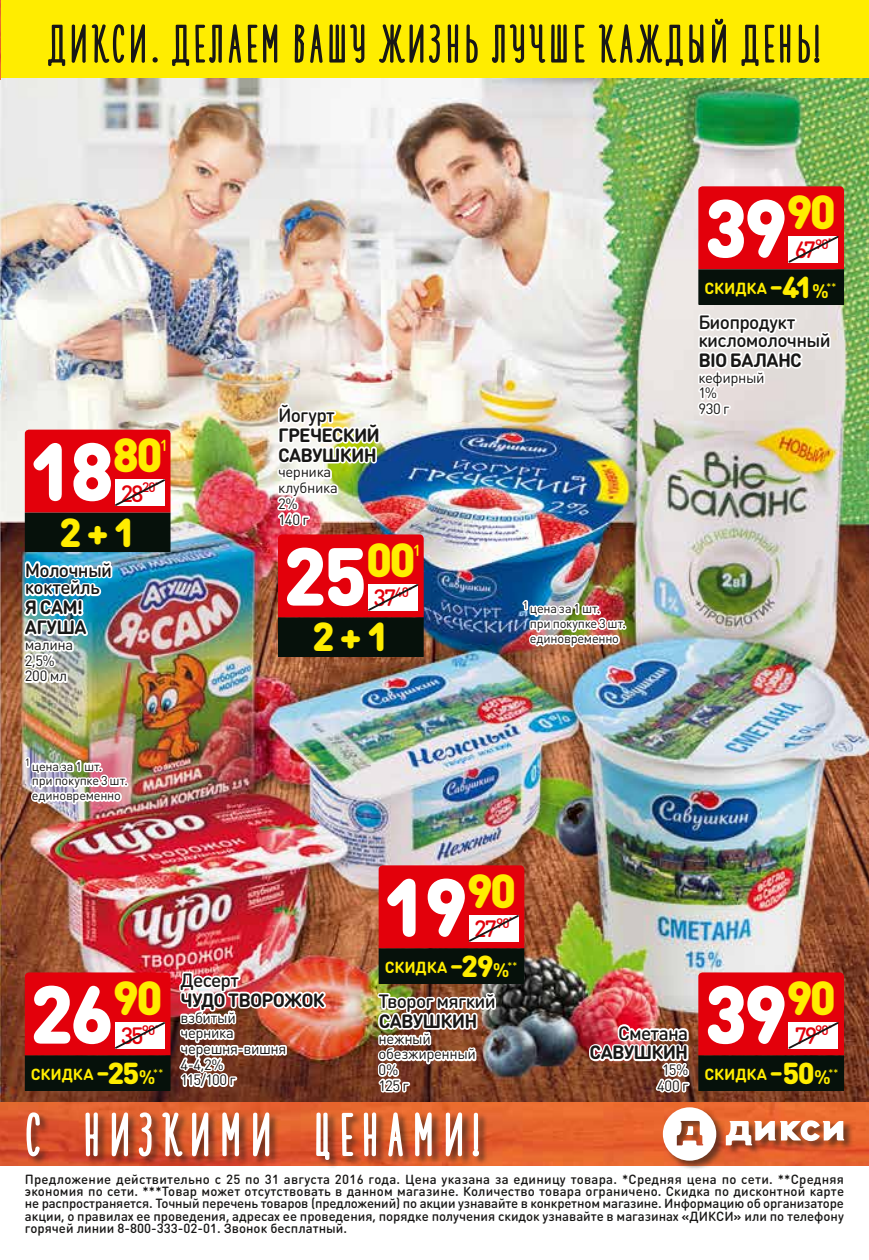
<style>
.page{position:relative;width:869px;height:1260px;background:#fff}
.page>*{position:absolute;margin:0;border:0;box-sizing:border-box;transform-origin:0 0}
.t1{font:900 80.85px "DIN Round Pro";letter-spacing:-.04em;color:#fff}
.t2{font:900 39.9px "DIN Round Pro";color:#ffed00}
.t3{font:500 23.28px "DIN Round Pro";letter-spacing:-.095em;color:#e3000b}
.t4{font:500 19.07px/18px "DIN Round Pro";letter-spacing:-.04em;color:#181716}
.t5{font:700 19.07px/19.9px "DIN Round Pro";letter-spacing:-.04em;color:#181716}
.t6{font:700 15.92px "DIN Round Pro";letter-spacing:-.01em;color:#ffed00}
.t7{font:500 15.92px "DIN Round Pro";color:#ffed00}
.t8{font:14.7px/15.8px "DIN Round Pro";letter-spacing:-.025em;color:#181716}
.t9{font:500 13.12px/12.2px "DIN Round Pro";color:#181716;text-align:justify}
.t10{font:12.6px/14.7px "DIN Round Pro";letter-spacing:-.02em;color:#181716}
.s1{font-size:28.18px}
.s2{font-weight:900;font-size:29.93px}
.s3{font-size:19.43px}
</style>
<div class="page">
<img style="left:0;top:78px;width:868px;height:1024px">
<div style="left:278px;top:618px;width:145px;height:38px;background:#06110b"></div>
<div style="left:278px;top:617px;width:145px;height:40px;border:1px solid #06110b"></div>
<svg style="left:278px;top:534px;width:145px;height:83px;background:#e31b24"></svg>
<div style="left:25px;top:513px;width:145px;height:39px;background:#06110b"></div>
<svg style="left:25px;top:430px;width:145px;height:83px;background:#e31b25"></svg>
<div style="left:698px;top:270px;width:145px;height:34px;background:#06110b"></div>
<div style="left:698px;top:269px;width:145px;height:36px;border:1px solid #06110b"></div>
<svg style="left:698px;top:186px;width:145px;height:83px;background:#e41c25"></svg>
<div style="left:379px;top:949px;width:144px;height:34px;background:#06110b"></div>
<div style="left:378px;top:948px;width:146px;height:36px;border:1px solid #06110b"></div>
<svg style="left:378px;top:865px;width:146px;height:83px;background:#e31b25"></svg>
<div style="left:698px;top:1056px;width:145px;height:34px;background:#06110b"></div>
<div style="left:698px;top:1055px;width:145px;height:36px;border:1px solid #06110b"></div>
<svg style="left:698px;top:972px;width:145px;height:83px;background:#e31b25"></svg>
<img style="left:519px;top:586px;width:108px;height:67px">
<img style="left:21px;top:743px;width:109px;height:67px">
<img style="left:585px;top:1020px;width:107px;height:74px">
<svg style="left:694px;top:311px;width:139px;height:108px"></svg>
<img style="left:20px;top:553px;width:95px;height:135px">
<img style="left:273px;top:400px;width:108px;height:128px">
<img style="left:0;top:1102px;width:868px;height:63px">
<div style="left:26px;top:1112px;width:463px;height:58px;background:#181716;opacity:.57"></div>
<img style="left:25px;top:969px;width:306px;height:201px">
<img style="left:340px;top:741px;width:14px;height:417px">
<img style="left:362px;top:989px;width:136px;height:181px">
<div style="left:662px;top:1107px;width:191px;height:64px;background:#181716;opacity:.57"></div>
<svg style="left:662px;top:1107px;width:181px;height:54px"></svg>
<div style="left:0;top:0;width:868px;height:78px;background:#ffed00"></div>
<svg style="left:47px;top:24px;width:112px;height:67px"></svg>
<svg style="left:171px;top:24px;width:107px;height:71px"></svg>
<svg style="left:293px;top:24px;width:73px;height:71px"></svg>
<svg style="left:379px;top:24px;width:80px;height:39px"></svg>
<svg style="left:466px;top:24px;width:12px;height:39px"></svg>
<svg style="left:491px;top:24px;width:76px;height:39px"></svg>
<svg style="left:575px;top:24px;width:10px;height:39px"></svg>
<img style="left:599px;top:24px;width:105px;height:71px">
<svg style="left:711px;top:18px;width:15px;height:45px"></svg>
<svg style="left:741px;top:24px;width:79px;height:42px"></svg>
<img style="left:0;top:0;width:1px;height:80px">
<h1 class="t1" style="left:30px;top:410px;width:134px">18<sup>80</sup></h1>
<p class="t7" style="left:160px;top:435px;width:10px">1</p>
<h2 class="t2" style="left:59px;top:502px;width:79px">2 + 1</h2>
<h3 class="t3" style="left:121px;top:477px;width:40px">28<sup>20</sup><sup>*</sup></h3>
<h3 class="t4" style="left:25px;top:560px;width:89px">Молочный коктейль</h3>
<h3 class="t5" style="left:25px;top:597px;width:63px">Я САМ!<br>АГУША</h3>
<p class="t8" style="left:25px;top:636px;width:50px">малина<br>2,5%<br>200 мл</p>
<h3 class="t4" style="left:278px;top:405px;width:58px">Йогурт</h3>
<h3 class="t5" style="left:278px;top:424px;width:103px">ГРЕЧЕСКИЙ<br>САВУШКИН</h3>
<p class="t8" style="left:278px;top:464px;width:61px">черника клубника<br>2%<br>140 г</p>
<h1 class="t1" style="left:283px;top:515px;width:134px">25<sup>00</sup></h1>
<p class="t7" style="left:412px;top:539px;width:10px">1</p>
<h2 class="t2" style="left:312px;top:607px;width:79px">2 + 1</h2>
<h3 class="t3" style="left:373px;top:582px;width:40px">37<sup>40</sup><sup>*</sup></h3>
<h1 class="t1" style="left:703px;top:167px;width:134px">39<sup>90</sup></h1>
<p class="t6" style="left:704px;top:277px;width:134px">СКИДКА <span class="s1">–</span><span class="s2">41</span><span class="s3">%</span><sup>**</sup></p>
<h3 class="t3" style="left:794px;top:234px;width:39px">67<sup>90</sup><sup>*</sup></h3>
<h3 class="t4" style="left:698px;top:313px;width:134px">Биопродукт кисломолочный</h3>
<h3 class="t5" style="left:698px;top:349px;width:105px">BIO БАЛАНС</h3>
<p class="t8" style="left:698px;top:369px;width:68px">кефирный<br>1%<br>930 г</p>
<p class="t10" style="left:529px;top:601px;width:97px;text-indent:-7px"><sup>1</sup> цена за 1 шт.<br>при покупке 3 шт. единовременно</p>
<p class="t10" style="left:32px;top:758px;width:97px;text-indent:-7px"><sup>1</sup> цена за 1 шт.<br>при покупке 3 шт. единовременно</p>
<h1 class="t1" style="left:30px;top:953px;width:134px">26<sup>90</sup></h1>
<p class="t6" style="left:31px;top:1063px;width:134px">СКИДКА <span class="s1">–</span><span class="s2">25</span><span class="s3">%</span><sup>**</sup></p>
<h3 class="t3" style="left:121px;top:1020px;width:39px">35<sup>90</sup><sup>*</sup></h3>
<h3 class="t4" style="left:180px;top:970px;width:60px">Десерт</h3>
<h3 class="t5" style="left:180px;top:989px;width:146px">ЧУДО ТВОРОЖОК</h3>
<p class="t8" style="left:180px;top:1009px;width:107px">взбитый черника черешня-вишня<br>4-4,2%<br>115/100 г</p>
<h1 class="t1" style="left:383px;top:846px;width:134px">19<sup>90</sup></h1>
<p class="t6" style="left:384px;top:956px;width:134px">СКИДКА <span class="s1">–</span><span class="s2">29</span><span class="s3">%</span><sup>**</sup></p>
<h3 class="t3" style="left:474px;top:913px;width:40px">27<sup>90</sup><sup>*</sup></h3>
<h3 class="t4" style="left:378px;top:992px;width:119px">Творог мягкий</h3>
<h3 class="t5" style="left:378px;top:1011px;width:100px">САВУШКИН</h3>
<p class="t8" style="left:378px;top:1030px;width:99px">нежный обезжиренный<br>0%<br>125 г</p>
<h3 class="t4" style="left:617px;top:1023px;width:72px">Сметана</h3>
<h3 class="t5" style="left:589px;top:1042px;width:100px">САВУШКИН</h3>
<p class="t8" style="left:656px;top:1061px;width:33px;text-align:center">15%<br>400 г</p>
<h1 class="t1" style="left:703px;top:953px;width:134px">39<sup>90</sup></h1>
<p class="t6" style="left:704px;top:1063px;width:136px">СКИДКА <span class="s1">–</span><span class="s2">50</span><span class="s3">%</span><sup>**</sup></p>
<h3 class="t3" style="left:794px;top:1020px;width:39px">79<sup>90</sup><sup>*</sup></h3>
<p class="t9" style="left:25px;top:1173px;width:820px">Предложение действительно с 25 по 31 августа 2016 года. Цена указана за единицу товара. *Средняя цена по сети. **Средняя экономия по сети. ***Товар может отсутствовать в данном магазине. Количество товара ограничено. Скидка по дисконтной карте не распространяется. Точный перечень товаров (предложений) по акции узнавайте в конкретном магазине. Информацию об организаторе акции, о правилах ее проведения, адресах ее проведения, порядке получения скидок узнавайте в магазинах «ДИКСИ» или по телефону горячей линии 8-800-333-02-01. Звонок бесплатный.</p>
</div>
